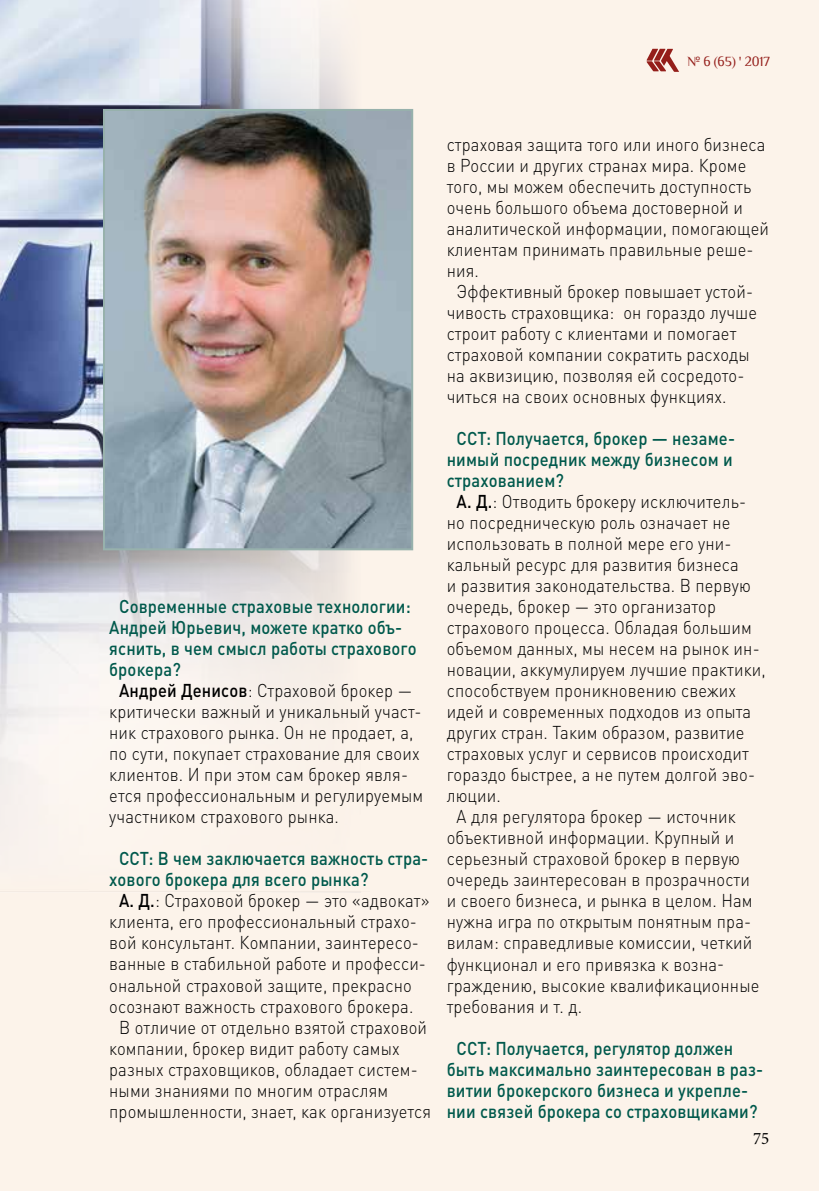
<style>
.page{position:relative;width:819px;height:1191px;background:#fcf3ea}
.page>*{position:absolute;margin:0;border:0;box-sizing:border-box;transform-origin:0 0}
.t1{font:300 18.38px "DIN Pro";letter-spacing:.01em;color:#000;scale:.9 1}
.t2{font:500 18.38px/21px "DIN Pro";letter-spacing:.01em;color:#00594c;scale:.9 1}
.t3{font:17.5px "Minion Pro";color:#000;scale:.96 1}
.t4{font:14px "Philosopher";letter-spacing:-.01em;color:#941e1a;scale:.96 1}
.s1{font-weight:500}
</style>
<div class="page">
<svg style="left:646px;top:49px;width:33px;height:23px"></svg>
<img style="left:0;top:0;width:370px;height:893px">
<img style="left:106px;top:112px;width:304px;height:435px">
<div style="left:103px;top:109px;width:310px;height:441px;border:2px solid #97b1ac"></div>
<p class="t4" style="left:687px;top:54px;width:87px">№ 6 (65) ' 2017</p>
<p class="t2" style="left:119px;top:595px;width:325px">Современные страховые технологии:</p>
<p class="t2" style="left:109px;top:616px;width:327px">Андрей Юрьевич, можете кратко объ-</p>
<p class="t2" style="left:109px;top:637px;width:343px">яснить, в чем смысл работы страхового</p>
<p class="t2" style="left:109px;top:658px;width:81px">брокера?</p>
<p class="t1" style="left:119px;top:678px;width:327px"><span class="s1">Андрей Денисов</span>: Страховой брокер —</p>
<p class="t1" style="left:109px;top:699px;width:348px">критически важный и уникальный участ-</p>
<p class="t1" style="left:109px;top:720px;width:339px">ник страхового рынка. Он не продает, а,</p>
<p class="t1" style="left:109px;top:741px;width:346px">по сути, покупает страхование для своих</p>
<p class="t1" style="left:109px;top:762px;width:333px">клиентов. И при этом сам брокер явля-</p>
<p class="t1" style="left:109px;top:783px;width:350px">ется профессиональным и регулируемым</p>
<p class="t1" style="left:109px;top:804px;width:257px">участником страхового рынка.</p>
<p class="t2" style="left:119px;top:847px;width:345px">ССТ: В чем заключается важность стра-</p>
<p class="t2" style="left:109px;top:868px;width:289px">хового брокера для всего рынка?</p>
<p class="t1" style="left:119px;top:888px;width:346px"><span class="s1">А. Д.</span>: Страховой брокер — это «адвокат»</p>
<p class="t1" style="left:109px;top:909px;width:343px">клиента, его профессиональный страхо-</p>
<p class="t1" style="left:109px;top:930px;width:345px">вой консультант. Компании, заинтересо-</p>
<p class="t1" style="left:109px;top:951px;width:353px">ванные в стабильной работе и професси-</p>
<p class="t1" style="left:109px;top:972px;width:338px">ональной страховой защите, прекрасно</p>
<p class="t1" style="left:109px;top:993px;width:339px">осознают важность страхового брокера.</p>
<p class="t1" style="left:119px;top:1014px;width:344px">В отличие от отдельно взятой страховой</p>
<p class="t1" style="left:109px;top:1035px;width:324px">компании, брокер видит работу самых</p>
<p class="t1" style="left:109px;top:1056px;width:344px">разных страховщиков, обладает систем-</p>
<p class="t1" style="left:109px;top:1077px;width:311px">ными знаниями по многим отраслям</p>
<p class="t1" style="left:109px;top:1098px;width:359px">промышленности, знает, как организуется</p>
<p class="t1" style="left:446px;top:132px;width:356px">страховая защита того или иного бизнеса</p>
<p class="t1" style="left:446px;top:153px;width:334px">в России и других странах мира. Кроме</p>
<p class="t1" style="left:446px;top:174px;width:340px">того, мы можем обеспечить доступность</p>
<p class="t1" style="left:446px;top:195px;width:331px">очень большого объема достоверной и</p>
<p class="t1" style="left:446px;top:216px;width:359px">аналитической информации, помогающей</p>
<p class="t1" style="left:446px;top:237px;width:342px">клиентам принимать правильные реше-</p>
<p class="t1" style="left:446px;top:258px;width:37px">ния.</p>
<p class="t1" style="left:456px;top:279px;width:331px">Эффективный брокер повышает устой-</p>
<p class="t1" style="left:446px;top:300px;width:346px">чивость страховщика: он гораздо лучше</p>
<p class="t1" style="left:446px;top:321px;width:323px">строит работу с клиентами и помогает</p>
<p class="t1" style="left:446px;top:342px;width:338px">страховой компании сократить расходы</p>
<p class="t1" style="left:446px;top:363px;width:332px">на аквизицию, позволяя ей сосредото-</p>
<p class="t1" style="left:446px;top:384px;width:312px">читься на своих основных функциях.</p>
<p class="t2" style="left:456px;top:427px;width:311px">ССТ: Получается, брокер — незаме-</p>
<p class="t2" style="left:446px;top:448px;width:319px">нимый посредник между бизнесом и</p>
<p class="t2" style="left:446px;top:469px;width:132px">страхованием?</p>
<p class="t1" style="left:456px;top:489px;width:323px"><span class="s1">А. Д.</span>: Отводить брокеру исключитель-</p>
<p class="t1" style="left:446px;top:510px;width:317px">но посредническую роль означает не</p>
<p class="t1" style="left:446px;top:531px;width:318px">использовать в полной мере его уни-</p>
<p class="t1" style="left:446px;top:552px;width:326px">кальный ресурс для развития бизнеса</p>
<p class="t1" style="left:446px;top:573px;width:339px">и развития законодательства. В первую</p>
<p class="t1" style="left:446px;top:594px;width:300px">очередь, брокер — это организатор</p>
<p class="t1" style="left:446px;top:615px;width:340px">страхового процесса. Обладая большим</p>
<p class="t1" style="left:446px;top:636px;width:349px">объемом данных, мы несем на рынок ин-</p>
<p class="t1" style="left:446px;top:657px;width:356px">новации, аккумулируем лучшие практики,</p>
<p class="t1" style="left:446px;top:678px;width:323px">способствуем проникновению свежих</p>
<p class="t1" style="left:446px;top:699px;width:340px">идей и современных подходов из опыта</p>
<p class="t1" style="left:446px;top:720px;width:332px">других стран. Таким образом, развитие</p>
<p class="t1" style="left:446px;top:741px;width:337px">страховых услуг и сервисов происходит</p>
<p class="t1" style="left:446px;top:762px;width:344px">гораздо быстрее, а не путем долгой эво-</p>
<p class="t1" style="left:446px;top:783px;width:62px">люции.</p>
<p class="t1" style="left:456px;top:804px;width:312px">А для регулятора брокер — источник</p>
<p class="t1" style="left:446px;top:825px;width:321px">объективной информации. Крупный и</p>
<p class="t1" style="left:446px;top:846px;width:327px">серьезный страховой брокер в первую</p>
<p class="t1" style="left:446px;top:867px;width:338px">очередь заинтересован в прозрачности</p>
<p class="t1" style="left:446px;top:888px;width:341px">и своего бизнеса, и рынка в целом. Нам</p>
<p class="t1" style="left:446px;top:909px;width:340px">нужна игра по открытым понятным пра-</p>
<p class="t1" style="left:446px;top:930px;width:341px">вилам: справедливые комиссии, четкий</p>
<p class="t1" style="left:446px;top:951px;width:310px">функционал и его привязка к возна-</p>
<p class="t1" style="left:446px;top:972px;width:349px">граждению, высокие квалификационные</p>
<p class="t1" style="left:446px;top:993px;width:152px">требования и т. д.</p>
<p class="t2" style="left:446px;top:1036px;width:353px;text-indent:10px">ССТ: Получается, регулятор должен быть максимально заинтересован в раз&shy;витии брокерского бизнеса и укрепле&shy;нии связей брокера со страховщиками?</p>
<p class="t3" style="left:753px;top:1126px;width:18px">75</p>
</div>
